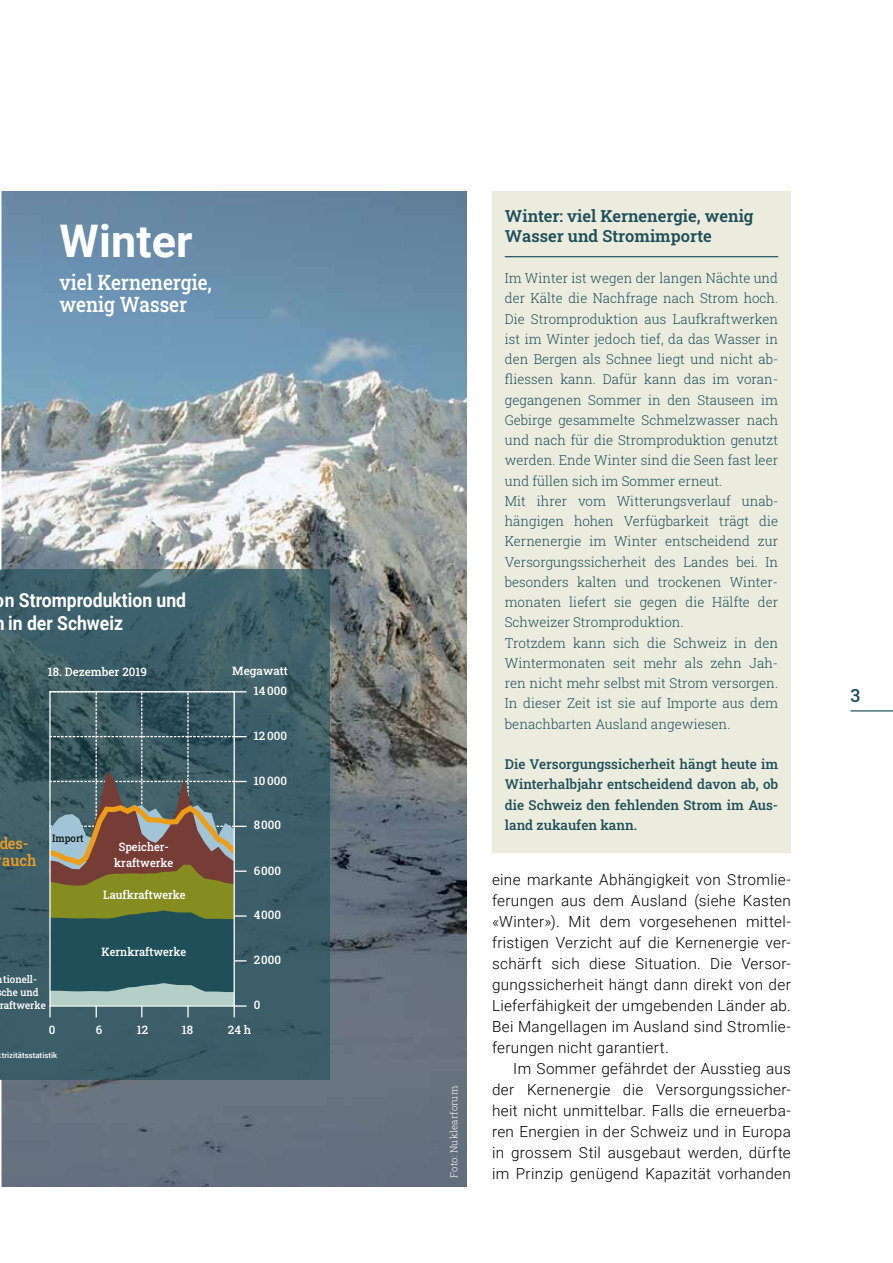
<style>
.page{position:relative;width:893px;height:1263px;background:#fff}
.page>*{position:absolute;margin:0;border:0;box-sizing:border-box;transform-origin:0 0}
.t1{font:700 45px "Roboto";letter-spacing:.005em;color:#fff}
.t2{font:500 21px/22.5px "Roboto Slab";color:#fff;scale:.9 1}
.t3{font:700 19.5px/22.5px "Roboto";color:#fff;scale:.9 1}
.t4{font:500 18px "Roboto Slab";color:#1f4f59}
.t5{font:600 16.5px/20.2px "Roboto Slab";color:#1f4f59}
.t6{font:500 15.45px/16.8px "Roboto Slab";color:#ed9f25;scale:.95 1}
.t7{font:300 15.3px/21px "Roboto";letter-spacing:.02em;color:#000;text-align:justify}
.t8{font:300 13.5px/20.2px "Roboto Slab";color:#1f4f59}
.t9{font:500 13.5px/20.2px "Roboto Slab";color:#1f4f59;text-align:justify}
.t10{font:500 11.55px "Roboto Slab";color:#fff}
.t11{font:500 11.55px/15.5px "Roboto Slab";color:#fff;text-align:center;scale:.95 1}
.t12{font:500 10.35px/12.9px "Roboto Slab";color:#fff;scale:.95 1}
.t13{font:500 10.35px "Roboto Slab";color:#121617;scale:.95 1}
.t14{font:300 9.75px "Roboto Slab";letter-spacing:.015em;color:#fff}
.t15{font:500 7.8px "Roboto";color:#fff}
</style>
<div class="page">
<img style="left:2px;top:192px;width:465px;height:994px">
<svg style="left:0;top:569px;width:330px;height:511px;background:#3d5e67"></svg>
<svg style="left:49px;top:691px;width:198px;height:326px;background:#586a60"></svg>
<hr style="left:0;top:175px;width:2px;height:395px;background:#fff">
<div style="left:492px;top:191px;width:299px;height:662px;background:#ececde"></div>
<hr style="left:505px;top:256px;width:273px;height:1px;background:#1f4f59">
<hr style="left:850px;top:710px;width:43px;height:1px;background:#1f4f59">
<h1 class="t1" style="left:60px;top:209px;width:135px">Winter</h1>
<h2 class="t2" style="left:60px;top:270px;width:171px">viel Kernenergie, wenig Wasser</h2>
<h3 class="t3" style="left:5px;top:588px;width:203px">n Stromproduktion und in der Schweiz</h3>
<p class="t10" style="left:48px;top:663px;width:101px">18. Dezember 2019</p>
<p class="t10" style="left:232px;top:663px;width:57px">Megawatt</p>
<p class="t10" style="left:254px;top:683px;width:35px">14000</p>
<p class="t10" style="left:254px;top:728px;width:35px">12 000</p>
<p class="t10" style="left:254px;top:772px;width:35px">10000</p>
<p class="t6" style="left:-1px;top:834px;width:41px">des&shy;auch</p>
<p class="t13" style="left:52px;top:831px;width:35px">Import</p>
<p class="t11" style="left:114px;top:839px;width:64px">Speicher&shy;kraftwerke</p>
<p class="t11" style="left:103px;top:887px;width:88px">Laufkraftwerke</p>
<p class="t12" style="left:-3px;top:973px;width:53px">ntionell&shy;che und raftwerke</p>
<p class="t11" style="left:102px;top:944px;width:91px">Kernkraftwerke</p>
<p class="t10" style="left:254px;top:817px;width:29px">8000</p>
<p class="t10" style="left:254px;top:862px;width:29px">6000</p>
<p class="t10" style="left:254px;top:907px;width:29px">4000</p>
<p class="t10" style="left:254px;top:952px;width:29px">2000</p>
<p class="t10" style="left:254px;top:997px;width:8px">0</p>
<p class="t10" style="left:49px;top:1022px;width:8px">0</p>
<p class="t10" style="left:96px;top:1022px;width:8px">6</p>
<p class="t10" style="left:137px;top:1022px;width:13px">12</p>
<p class="t10" style="left:182px;top:1022px;width:13px">18</p>
<p class="t10" style="left:228px;top:1022px;width:25px">24 h</p>
<p class="t15" style="left:-2px;top:1050px;width:61px">ktrizitätsstatistik</p>
<p class="t14" style="left:447px;top:1177px;width:93px;rotate:-90deg">Foto: Nuklearforum</p>
<p class="t5" style="left:505px;top:206px;width:250px">Winter: viel Kernenergie, wenig<br>Wasser und Stromimporte</p>
<p class="t8" style="left:505px;top:268px;width:275px">Im Winter ist wegen der langen Nächte und der Kälte die Nachfrage nach Strom hoch.<br>Die Stromproduktion aus Laufkraftwerken ist im Winter jedoch tief, da das Wasser in den Bergen als Schnee liegt und nicht ab&shy;fliessen kann. Dafür kann das im voran&shy;gegangenen Sommer in den Stauseen im Gebirge gesammelte Schmelzwasser nach und nach für die Stromproduktion genutzt werden. Ende Winter sind die Seen fast leer und füllen sich im Sommer erneut.<br>Mit ihrer vom Witterungsverlauf unab&shy;hängigen hohen Verfügbarkeit trägt die Kernenergie im Winter entscheidend zur Versorgungssicherheit des Landes bei. In besonders kalten und trockenen Winter&shy;monaten liefert sie gegen die Hälfte der Schweizer Stromproduktion.<br>Trotzdem kann sich die Schweiz in den Wintermonaten seit mehr als zehn Jah&shy;ren nicht mehr selbst mit Strom versorgen.<br>In dieser Zeit ist sie auf Importe aus dem benachbarten Ausland angewiesen.</p>
<p class="t9" style="left:505px;top:754px;width:275px">Die Versorgungssicherheit hängt heute im Winterhalbjahr entscheidend davon ab, ob die Schweiz den fehlenden Strom im Aus&shy;land zukaufen kann.</p>
<p class="t7" style="left:492px;top:868px;width:300px">eine markante Abhängigkeit von Stromlie&shy;ferungen aus dem Ausland (siehe Kasten «Winter»). Mit dem vorgesehenen mittel&shy;fristigen Verzicht auf die Kernenergie ver&shy;schärft sich diese Situation. Die Versor&shy;gungssicherheit hängt dann direkt von der Lieferfähigkeit der umgebenden Länder ab.<br>Bei Mangellagen im Ausland sind Stromlie&shy;ferungen nicht garantiert.</p>
<p class="t7" style="left:492px;top:1057px;width:300px;text-indent:21px">Im Sommer gefährdet der Ausstieg aus der Kernenergie die Versorgungssicher&shy;heit nicht unmittelbar. Falls die erneuerba&shy;ren Energien in der Schweiz und in Europa in grossem Stil ausgebaut werden, dürfte im Prinzip genügend Kapazität vorhanden</p>
<h3 class="t4" style="left:850px;top:683px;width:11px">3</h3>
</div>
